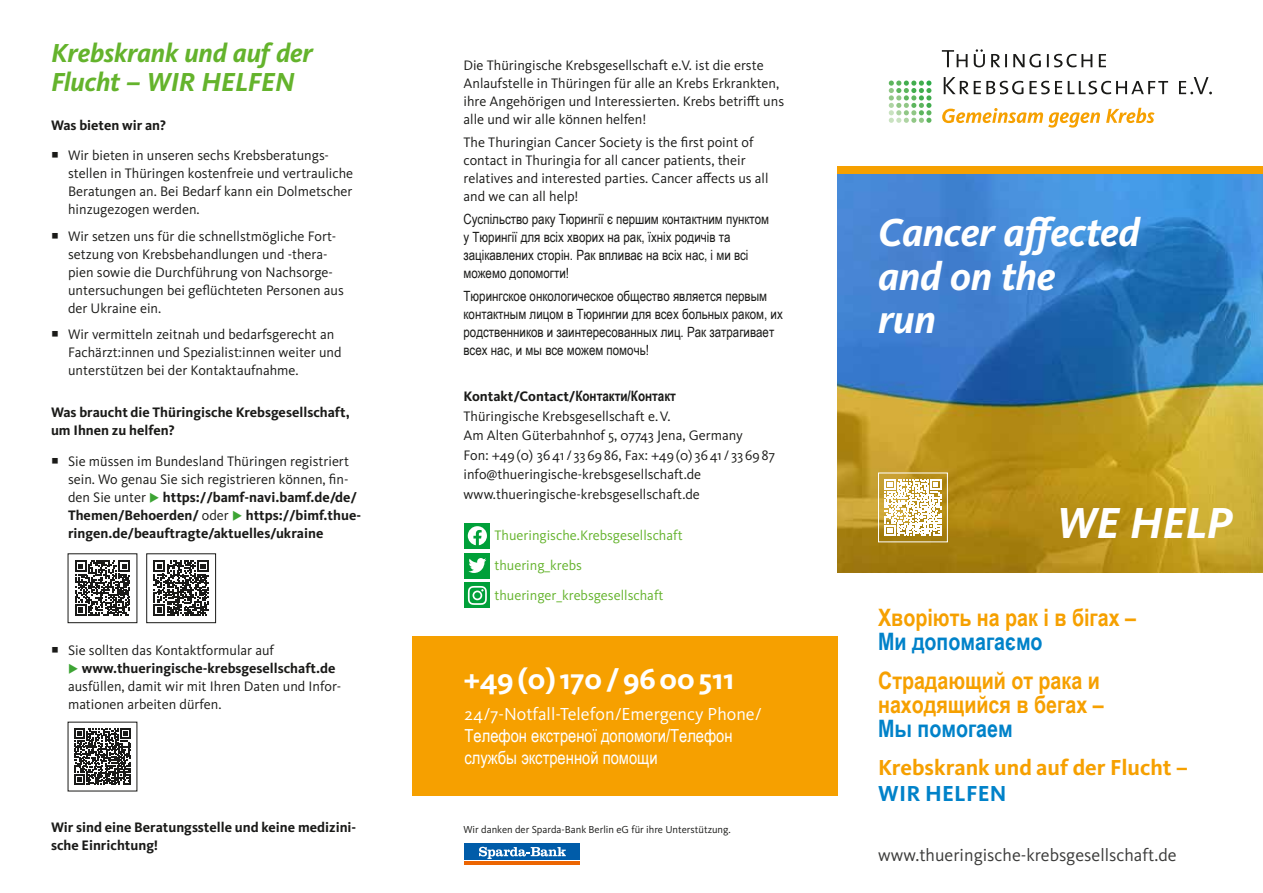
<style>
.page{position:relative;width:1263px;height:893px;background:#fff}
.page>*{position:absolute;margin:0;border:0;box-sizing:border-box;transform-origin:0 0}
.t1{font:800 58.5px "Kievit OT";color:#fff}
.t2{font:italic 700 45px "Kievit OT";letter-spacing:-.01em;color:#fff}
.t3{font:italic 700 40.5px/43.5px "Kievit OT";letter-spacing:-.01em;color:#fff}
.t4{font:700 30px "Kievit OT";color:#fff}
.t5{font:italic 700 27px/28.5px "Kievit OT";letter-spacing:-.01em;color:#64b32c}
.t6{font:700 24px/24px "Arial Narrow";color:#f6a000}
.t7{font:700 24px "Arial Narrow";color:#0082c9}
.t8{font:700 22.5px "Kievit OT";color:#f6a000}
.t9{font:700 22.5px "Kievit OT";letter-spacing:.01em;color:#0082c9}
.t10{font:18px/21.6px "Arial Narrow";color:#fff}
.t11{font:18px "Kievit OT";color:#3b3b3a}
.t12{font:18px "Kievit OT";color:#fff}
.t13{font:14.25px/18px "Kievit OT";color:#1a1a18}
.t14{font:700 14.25px/18px "Kievit OT";color:#1a1a18}
.t15{font:14.25px/29.8px "Kievit OT";color:#64b32c}
.t16{font:14.1px/18px "Arial Narrow";color:#1a1a18}
.t17{font:10.5px "Kievit OT";color:#1a1a18}
.s1{font-weight:400}
.s2{color:#3da434}
.s3{font-weight:700}
.s4{font-family:"Arial Narrow";font-weight:700}
</style>
<div class="page">
<div style="left:838px;top:166px;width:425px;height:8px;background:#f6a000"></div>
<svg style="left:942px;top:49px;width:270px;height:45px"></svg>
<svg style="left:889px;top:81px;width:42px;height:42px"></svg>
<svg style="left:942px;top:108px;width:212px;height:20px"></svg>
<div style="left:465px;top:553px;width:25px;height:25px;background:#00a039"></div>
<svg style="left:468px;top:558px;width:18px;height:15px"></svg>
<div style="left:465px;top:583px;width:25px;height:25px;background:#00a039"></div>
<svg style="left:468px;top:586px;width:19px;height:19px"></svg>
<div style="left:465px;top:523px;width:25px;height:25px;background:#00a039"></div>
<svg style="left:468px;top:526px;width:19px;height:19px"></svg>
<img style="left:838px;top:174px;width:425px;height:398px">
<svg style="left:75px;top:560px;width:55px;height:56px"></svg>
<svg style="left:153px;top:560px;width:56px;height:56px"></svg>
<div style="left:146px;top:553px;width:70px;height:70px;border:1px solid #1a1a18"></div>
<svg style="left:74px;top:728px;width:57px;height:57px"></svg>
<svg style="left:885px;top:479px;width:56px;height:57px"></svg>
<div style="left:878px;top:473px;width:70px;height:69px;border:1px solid #fff"></div>
<div style="left:412px;top:637px;width:426px;height:159px;background:#f6a000"></div>
<div style="left:463px;top:842px;width:117px;height:23px;border:2px solid #fff"></div>
<div style="left:464px;top:843px;width:116px;height:17px;background:#005ca9"></div>
<hr style="left:464px;top:861px;width:116px;height:3px;background:#ec6502">
<svg style="left:479px;top:847px;width:87px;height:12px"></svg>
<h3 class="t5" style="left:51px;top:39px;width:263px">Krebskrank und auf der<br>Flucht – WIR HELFEN</h3>
<p class="t14" style="left:51px;top:116px;width:116px">Was bieten wir an?</p>
<p class="t13" style="left:68px;top:147px;width:287px">Wir bieten in unseren sechs Krebsberatungs&shy;stellen in Thüringen kostenfreie und vertrauliche Beratungen an. Bei Bedarf kann ein Dolmetscher hinzugezogen werden.</p>
<p class="t13" style="left:68px;top:227px;width:277px">Wir setzen uns für die schnellstmögliche Fort&shy;setzung von Krebsbehandlungen und -thera&shy;pien sowie die Durchführung von Nachsorge&shy;untersuchungen bei geflüchteten Personen aus der Ukraine ein.</p>
<p class="t13" style="left:68px;top:326px;width:275px">Wir vermitteln zeitnah und bedarfsgerecht an<br>Fachärzt:innen und Spezialist:innen weiter und unterstützen bei der Kontaktaufnahme.</p>
<p class="t14" style="left:51px;top:403px;width:300px">Was braucht die Thüringische Krebsgesellschaft, um Ihnen zu helfen?</p>
<p class="t14" style="left:68px;top:452px;width:295px"><span class="s1">Sie müssen im Bundesland Thüringen registriert sein. Wo genau Sie sich registrieren können, fin&shy;den Sie unter</span> <span class="s2">◆</span> https://bamf-navi.bamf.de/de/ Themen/Behoerden/ <span class="s1">oder</span> <span class="s2">◆</span> https://bimf.thue&shy;ringen.de/beauftragte/aktuelles/ukraine</p>
<p class="t13" style="left:68px;top:641px;width:207px">Sie sollten das Kontaktformular auf</p>
<p class="t13" style="left:68px;top:659px;width:273px"><span class="s2">◆</span> <span class="s3">www.thueringische-krebsgesellschaft.de </span>ausfüllen, damit wir mit Ihren Daten und Infor&shy;mationen arbeiten dürfen.</p>
<p class="t14" style="left:51px;top:818px;width:307px">Wir sind eine Beratungsstelle und keine medizini&shy;sche Einrichtung!</p>
<p class="t13" style="left:463px;top:56px;width:322px">Die Thüringische Krebsgesellschaft e.V. ist die erste Anlaufstelle in Thüringen für alle an Krebs Erkrankten, ihre Angehörigen und Interessierten. Krebs betrifft uns alle und wir alle können helfen!</p>
<p class="t13" style="left:463px;top:133px;width:307px">The Thuringian Cancer Society is the first point of contact in Thuringia for all cancer patients, their relatives and interested parties. Cancer affects us all and we can all help!</p>
<p class="t16" style="left:463px;top:210px;width:307px">Суспільство раку Тюрингії є першим контактним пунктом у Тюрингії для всіх хворих на рак, їхніх родичів та зацікавлених сторін. Рак впливає на всіх нас, і ми всі можемо допомогти!</p>
<p class="t16" style="left:463px;top:287px;width:321px">Тюрингское онкологическое общество является первым контактным лицом в Тюрингии для всех больных раком, их родственников и заинтересованных лиц. Рак затрагивает всех нас, и мы все можем помочь!</p>
<p class="t13" style="left:463px;top:387px;width:313px;line-height:19.5px"><span class="s3">Kontakt/Contact/</span><span class="s4">Контакти/Контакт<br></span>Thüringische Krebsgesellschaft e.V.<br>Am Alten Güterbahnhof 5, 07743 Jena, Germany<br>Fon: +49(0) 3641 / 336986, Fax: +49(0) 3641 / 336987 info@thueringische-krebsgesellschaft.de www.thueringische-krebsgesellschaft.de</p>
<p class="t15" style="left:494px;top:521px;width:190px">Thueringische.Krebsgesellschaft</p>
<p class="t15" style="left:494px;top:550px;width:171px">thuering_krebs thueringer_krebsgesellschaft</p>
<h3 class="t4" style="left:463px;top:661px;width:272px">+49(0)170/9600511</h3>
<p class="t12" style="left:465px;top:704px;width:299px">24/7-Notfall-Telefon/Emergency Phone/</p>
<p class="t10" style="left:465px;top:724px;width:270px">Телефон екстреної допомоги/Телефон службы экстренной помощи</p>
<p class="t17" style="left:463px;top:823px;width:269px">Wir danken der Sparda-Bank Berlin eG für ihre Unterstützung.</p>
<h3 class="t3" style="left:878px;top:210px;width:263px">Cancer affected and on the<br>run</h3>
<h1 class="t1" style="left:948px;top:480px;width:264px">für Sie da!</h1>
<h2 class="t2" style="left:1057px;top:496px;width:178px">WE HELP</h2>
<h3 class="t6" style="left:878px;top:604px;width:259px">Хворіють на рак і в бігах –</h3>
<h3 class="t7" style="left:878px;top:623px;width:166px">Ми допомагаємо</h3>
<h3 class="t6" style="left:878px;top:667px;width:227px">Страдающий от рака и находящийся в бегах –</h3>
<h3 class="t7" style="left:878px;top:710px;width:136px">Мы помогаем</h3>
<h3 class="t8" style="left:878px;top:754px;width:312px">Krebskrank und auf der Flucht –</h3>
<h3 class="t9" style="left:878px;top:779px;width:130px">WIR HELFEN</h3>
<p class="t11" style="left:878px;top:844px;width:300px">www.thueringische-krebsgesellschaft.de</p>
</div>
